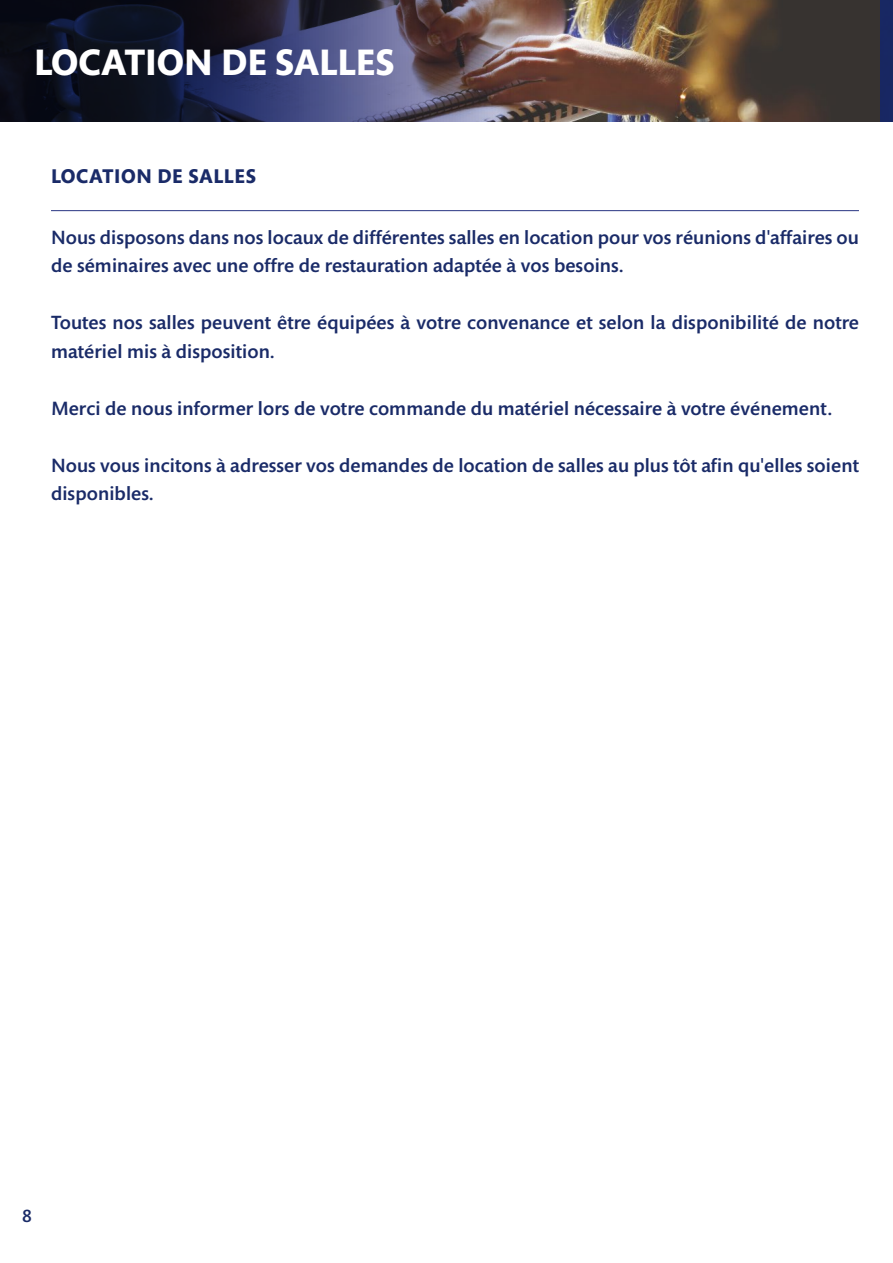
<style>
.page{position:relative;width:893px;height:1263px;background:#fff}
.page>*{position:absolute;margin:0;border:0;box-sizing:border-box;transform-origin:0 0}
.t1{font:700 37.5px "Mundo Sans Std";color:#fff}
.t2{font:700 20.25px "Mundo Sans Std";letter-spacing:.03em;color:#1a2b68}
.t3{font:500 19.5px/28.5px "Mundo Sans Std";letter-spacing:.005em;color:#1a2b68}
.t4{font:500 18px "Mundo Sans Std";color:#1a2b68}
</style>
<div class="page">
<img style="left:728px;top:0;width:152px;height:122px">
<hr style="left:51px;top:210px;width:808px;height:1px;background:#283583">
<img style="left:0;top:0;width:728px;height:122px">
<div style="left:880px;top:0;width:13px;height:122px;background:#182763"></div>
<h1 class="t1" style="left:34px;top:41px;width:362px">LOCATION DE SALLES</h1>
<p class="t2" style="left:51px;top:165px;width:206px">LOCATION DE SALLES</p>
<p class="t3" style="left:51px;top:224px;width:809px">Nous disposons dans nos locaux de différentes salles en location pour vos réunions d'affaires ou de séminaires avec une offre de restauration adaptée à vos besoins.</p>
<p class="t3" style="left:51px;top:309px;width:809px">Toutes nos salles peuvent être équipées à votre convenance et selon la disponibilité de notre matériel mis à disposition.</p>
<p class="t3" style="left:51px;top:395px;width:782px">Merci de nous informer lors de votre commande du matériel nécessaire à votre événement.</p>
<p class="t3" style="left:51px;top:452px;width:809px">Nous vous incitons à adresser vos demandes de location de salles au plus tôt afin qu'elles soient disponibles.</p>
<p class="t4" style="left:22px;top:1206px;width:11px">8</p>
</div>
